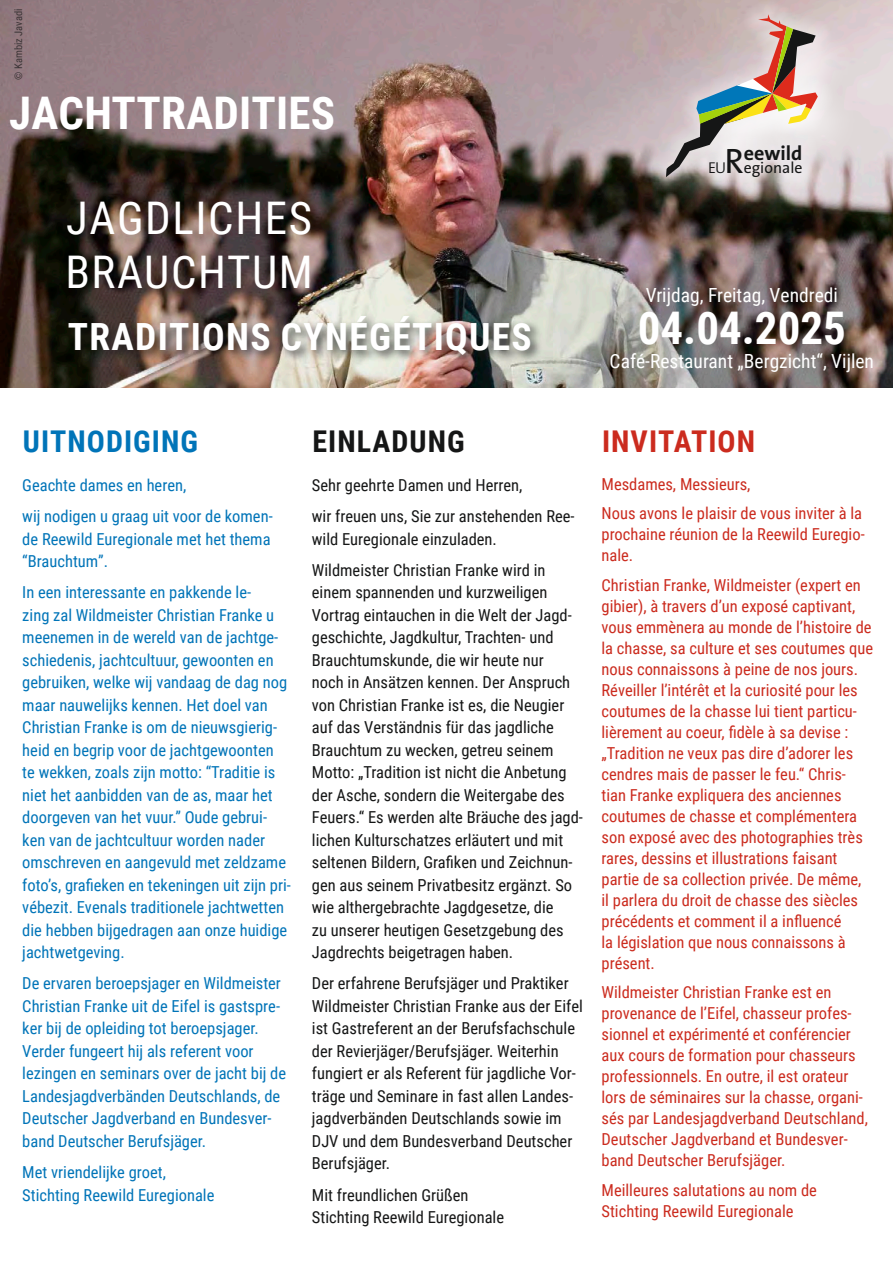
<style>
.page{position:relative;width:893px;height:1263px;background:#fff}
.page>*{position:absolute;margin:0;border:0;box-sizing:border-box;transform-origin:0 0}
.t1{font:700 45px "Roboto Condensed";letter-spacing:.005em;color:#fff}
.t2{font:45px/54px "Roboto Condensed";letter-spacing:.035em;color:#fff}
.t3{font:700 37.5px "Roboto Condensed";letter-spacing:.035em;color:#fff}
.t4{font:35.4px "The Sans B5 Plain";color:#151616}
.t5{font:700 30px "Roboto Condensed";letter-spacing:.035em;color:#0074b8}
.t6{font:700 30px "Roboto Condensed";letter-spacing:.035em;color:#cb2b1e}
.t7{font:700 30px "Roboto Condensed";letter-spacing:.035em;color:#151616}
.t8{font:700 20.1px "The Sans B7";color:#151616}
.t9{font:19.5px "Roboto Condensed";color:#fff}
.t10{font:16.5px/21px "Roboto Condensed";color:#cb2b1e}
.t11{font:16.5px/22.5px "Roboto Condensed";color:#151616}
.t12{font:16.5px/22.5px "Roboto Condensed";color:#0074b8}
.t13{font:15.75px "The Sans B5 Plain";color:#151616}
.t14{font:300 15.75px "The Sans B4";color:#151616}
.t15{font:10.5px "Roboto Condensed";color:#151616}
</style>
<div class="page">
<img style="left:0;top:0;width:893px;height:388px">
<div style="left:65px;top:313px;width:477px;height:53px;background:#151616;opacity:.75"></div>
<div style="left:661px;top:12px;width:202px;height:209px;background:#fff;opacity:.9"></div>
<div style="left:649px;top:0;width:186px;height:194px;background:#fff;opacity:.75"></div>
<svg style="left:666px;top:14px;width:152px;height:163px;background:#c2b4ad"></svg>
<p class="t15" style="left:11px;top:79px;width:72px;rotate:-90deg">© Kambiz Javadi</p>
<h1 class="t1" style="left:9px;top:82px;width:328px">JACHTTRADITIES</h1>
<h1 class="t2" style="left:65px;top:189px;width:249px">JAGDLICHES<br>BRAUCHTUM</h1>
<h2 class="t3" style="left:68px;top:310px;width:466px">TRADITIONS CYNÉGÉTIQUES</h2>
<p class="t8" style="left:744px;top:142px;width:60px">eewild</p>
<h3 class="t4" style="left:725px;top:142px;width:21px">R</h3>
<p class="t13" style="left:744px;top:159px;width:60px">egionale</p>
<p class="t14" style="left:708px;top:159px;width:20px">EU</p>
<p class="t9" style="left:646px;top:282px;width:194px">Vrijdag, Freitag, Vendredi</p>
<h1 class="t1" style="left:638px;top:297px;width:210px">04.04.2025</h1>
<p class="t9" style="left:610px;top:347px;width:266px">Café-Restaurant „Bergzicht“, Vijlen</p>
<h3 class="t5" style="left:23px;top:420px;width:177px">UITNODIGING</h3>
<p class="t12" style="left:22px;top:469px;width:252px;line-height:31px">Geachte dames en heren,<br>wij nodigen u graag uit voor de komen-</p>
<p class="t12" style="left:22px;top:527px;width:250px">de Reewild Euregionale met het thema “Brauchtum”.</p>
<p class="t12" style="left:22px;top:580px;width:270px">In een interessante en pakkende le-<br>zing zal Wildmeister Christian Franke u meenemen in de wereld van de jachtge&shy;schiedenis, jachtcultuur, gewoonten en gebruiken, welke wij vandaag de dag nog maar nauwelijks kennen. Het doel van Christian Franke is om de nieuwsgierig&shy;heid en begrip voor de jachtgewoonten<br>te wekken, zoals zijn motto: “Traditie is niet het aanbidden van de as, maar het doorgeven van het vuur.” Oude gebrui&shy;ken van de jachtcultuur worden nader omschreven en aangevuld met zeldzame foto’s, grafieken en tekeningen uit zijn pri&shy;vébezit. Evenals traditionele jachtwetten die hebben bijgedragen aan onze huidige jachtwetgeving.</p>
<p class="t12" style="left:22px;top:972px;width:265px">De ervaren beroepsjager en Wildmeister Christian Franke uit de Eifel is gastspre&shy;ker bij de opleiding tot beroepsjager.<br>Verder fungeert hij als referent voor lezingen en seminars over de jacht bij de Landesjagdverbänden Deutschlands, de Deutscher Jagdverband en Bundesver&shy;band Deutscher Berufsjäger.</p>
<p class="t12" style="left:22px;top:1160px;width:194px">Met vriendelijke groet,<br>Stichting Reewild Euregionale</p>
<h3 class="t7" style="left:312px;top:420px;width:154px">EINLADUNG</h3>
<p class="t11" style="left:312px;top:469px;width:264px;line-height:31px">Sehr geehrte Damen und Herren,<br>wir freuen uns, Sie zur anstehenden Ree-</p>
<p class="t11" style="left:312px;top:523px;width:235px;line-height:31px">wild Euregionale einzuladen.<br>Wildmeister Christian Franke wird in</p>
<p class="t11" style="left:312px;top:580px;width:273px">einem spannenden und kurzweiligen Vortrag eintauchen in die Welt der Jagd&shy;geschichte, Jagdkultur, Trachten- und Brauchtumskunde, die wir heute nur<br>noch in Ansätzen kennen. Der Anspruch von Christian Franke ist es, die Neugier auf das Verständnis für das jagdliche Brauchtum zu wecken, getreu seinem Motto: „Tradition ist nicht die Anbetung der Asche, sondern die Weitergabe des Feuers.“ Es werden alte Bräuche des jagd&shy;lichen Kulturschatzes erläutert und mit seltenen Bildern, Grafiken und Zeichnun&shy;gen aus seinem Privatbesitz ergänzt. So wie althergebrachte Jagdgesetze, die<br>zu unserer heutigen Gesetzgebung des Jagdrechts beigetragen haben.</p>
<p class="t11" style="left:312px;top:972px;width:272px">Der erfahrene Berufsjäger und Praktiker Wildmeister Christian Franke aus der Eifel ist Gastreferent an der Berufsfachschule der Revierjäger/Berufsjäger. Weiterhin fungiert er als Referent für jagdliche Vor&shy;träge und Seminare in fast allen Landes&shy;jagdverbänden Deutschlands sowie im DJV und dem Bundesverband Deutscher Berufsjäger.</p>
<p class="t11" style="left:312px;top:1183px;width:194px">Mit freundlichen Grüßen<br>Stichting Reewild Euregionale</p>
<h3 class="t6" style="left:602px;top:420px;width:155px">INVITATION</h3>
<p class="t10" style="left:601px;top:468px;width:262px;line-height:29.5px">Mesdames, Messieurs,<br>Nous avons le plaisir de vous inviter à la</p>
<p class="t10" style="left:601px;top:523px;width:265px">prochaine réunion de la Reewild Euregio&shy;nale.</p>
<p class="t10" style="left:601px;top:574px;width:273px">Christian Franke, Wildmeister (expert en gibier), à travers d’un exposé captivant, vous emmènera au monde de l’histoire de la chasse, sa culture et ses coutumes que nous connaissons à peine de nos jours.<br>Réveiller l’intérêt et la curiosité pour les coutumes de la chasse lui tient particu&shy;lièrement au coeur, fidèle à sa devise : „Tradition ne veux pas dire d’adorer les cendres mais de passer le feu.“ Chris&shy;tian Franke expliquera des anciennes coutumes de chasse et complémentera son exposé avec des photographies très rares, dessins et illustrations faisant partie de sa collection privée. De même, il parlera du droit de chasse des siècles précédents et comment il a influencé<br>la législation que nous connaissons à présent.</p>
<p class="t10" style="left:601px;top:981px;width:268px">Wildmeister Christian Franke est en provenance de l’Eifel, chasseur profes&shy;sionnel et expérimenté et conférencier aux cours de formation pour chasseurs professionnels. En outre, il est orateur lors de séminaires sur la chasse, organi&shy;sés par Landesjagdverband Deutschland, Deutscher Jagdverband et Bundesver&shy;band Deutscher Berufsjäger.</p>
<p class="t10" style="left:601px;top:1179px;width:217px">Meilleures salutations au nom de<br>Stichting Reewild Euregionale</p>
</div>
